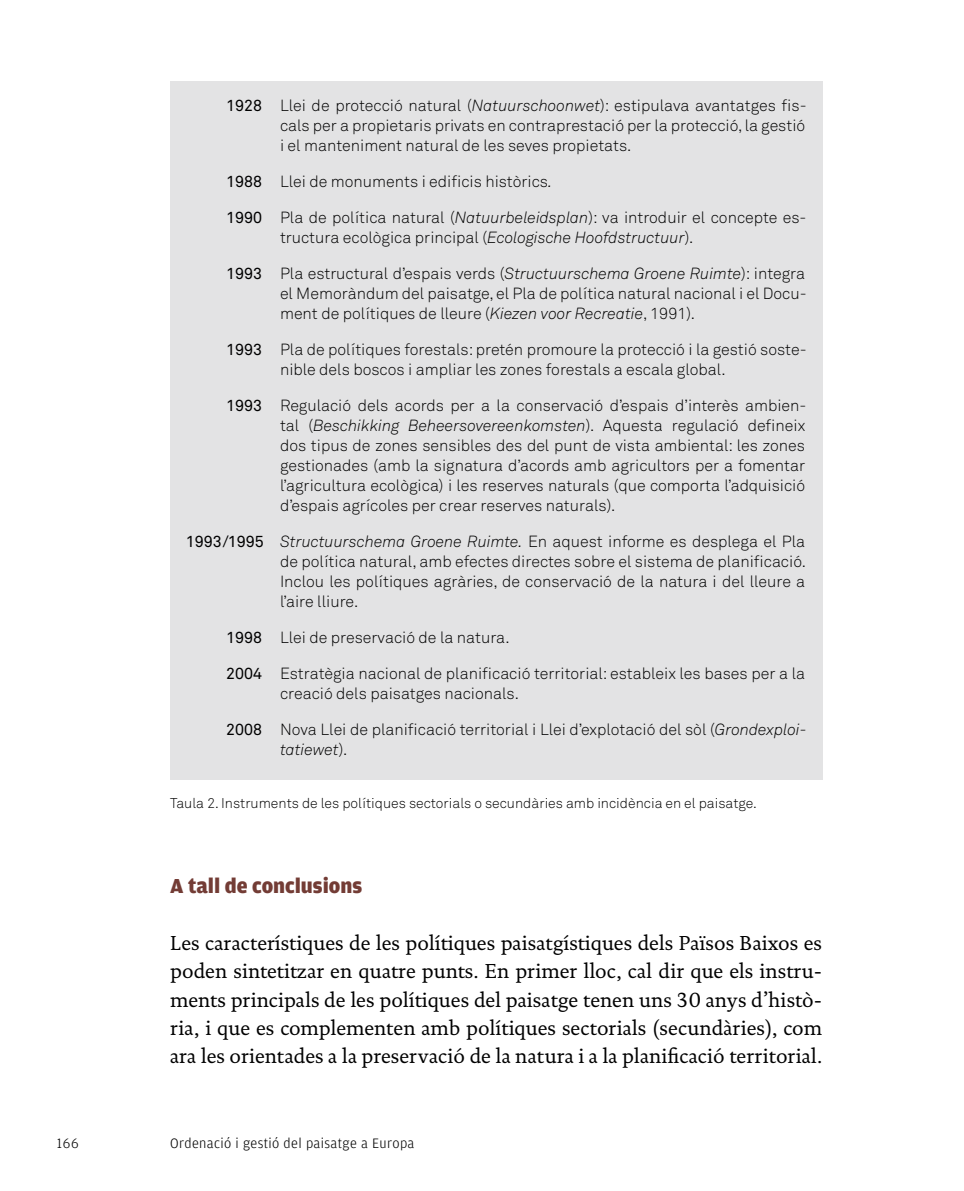
<style>
.page{position:relative;width:964px;height:1191px;background:#fff}
.page>*{position:absolute;margin:0;border:0;box-sizing:border-box;transform-origin:0 0}
.t1{font:900 21.6px "Amplitude";color:#733c35}
.t2{font:20.4px/28.4px "DTL Documenta T";letter-spacing:.005em;color:#000;text-align:justify}
.t3{font:300 16px/20px "Akkurat";color:#000;text-align:justify}
.t4{font:300 14.4px "Amplitude";letter-spacing:.025em;color:#000}
.t5{font:300 14px "Akkurat";color:#000}
.s1{font-weight:400}
.s2{font-style:italic}
</style>
<div class="page">
<div style="left:170px;top:81px;width:652px;height:699px;background:#e3e3e4"></div>
<p class="t3" style="left:280px;top:95px;width:528px;text-indent:-54px"><span class="s1">1928</span> Llei de protecció natural (<span class="s2">Natuurschoonwet</span>): estipulava avantatges fis&shy;cals per a propietaris privats en contraprestació per la protecció, la gestió i el manteniment natural de les seves propietats.</p>
<p class="t3" style="left:226px;top:171px;width:328px"><span class="s1">1988</span> Llei de monuments i edificis històrics<span class="s2">.</span></p>
<p class="t3" style="left:280px;top:207px;width:528px;text-indent:-54px"><span class="s1">1990</span> Pla de política natural (<span class="s2">Natuurbeleidsplan</span>): va introduir el concepte es&shy;tructura ecològica principal (<span class="s2">Ecologische Hoofdstructuur</span>).</p>
<p class="t3" style="left:280px;top:263px;width:528px;text-indent:-54px"><span class="s1">1993</span> Pla estructural d’espais verds (<span class="s2">Structuurschema Groene Ruimte</span>): integra el Memoràndum del paisatge, el Pla de política natural nacional i el Docu&shy;ment de polítiques de lleure (<span class="s2">Kiezen voor Recreatie</span>, 1991).</p>
<p class="t3" style="left:280px;top:339px;width:528px;text-indent:-54px"><span class="s1">1993</span> Pla de polítiques forestals: pretén promoure la protecció i la gestió soste&shy;nible dels boscos i ampliar les zones forestals a escala global.</p>
<p class="t3" style="left:280px;top:395px;width:528px;text-indent:-54px"><span class="s1">1993</span> Regulació dels acords per a la conservació d’espais d’interès ambien&shy;tal (<span class="s2">Beschikking Beheersovereenkomsten</span>). Aquesta regulació defineix dos tipus de zones sensibles des del punt de vista ambiental: les zones gestionades (amb la signatura d’acords amb agricultors per a fomentar l’agricultura ecològica) i les reserves naturals (que comporta l’adquisició d’espais agrícoles per crear reserves naturals).</p>
<p class="t3" style="left:280px;top:531px;width:527px;text-indent:-94px"><span class="s1">1993/1995</span> <span class="s2">Structuurschema Groene Ruimte.</span> En aquest informe es desplega el Pla de política natural, amb efectes directes sobre el sistema de planificació.<br>Inclou les polítiques agràries, de conservació de la natura i del lleure a l’aire lliure.</p>
<p class="t3" style="left:226px;top:627px;width:285px"><span class="s1">1998</span> Llei de preservació de la natura.</p>
<p class="t3" style="left:280px;top:663px;width:527px;text-indent:-54px"><span class="s1">2004</span> Estratègia nacional de planificació territorial: estableix les bases per a la creació dels paisatges nacionals.</p>
<p class="t3" style="left:280px;top:719px;width:528px;text-indent:-54px"><span class="s1">2008</span> Nova Llei de planificació territorial i Llei d’explotació del sòl (<span class="s2">Grondexploi&shy;tatiewet</span>).</p>
<p class="t5" style="left:170px;top:794px;width:588px">Taula 2. Instruments de les polítiques sectorials o secundàries amb incidència en el paisatge.</p>
<h1 class="t1" style="left:170px;top:874px;width:194px">A tall de conclusions</h1>
<p class="t2" style="left:170px;top:928px;width:654px">Les característiques de les polítiques paisatgístiques dels Països Baixos es poden sintetitzar en quatre punts. En primer lloc, cal dir que els instru&shy;ments principals de les polítiques del paisatge tenen uns 30 anys d’histò&shy;ria, i que es complementen amb polítiques sectorials (secundàries), com ara les orientades a la preservació de la natura i a la planificació territorial.</p>
<p class="t4" style="left:57px;top:1135px;width:24px">166</p>
<p class="t4" style="left:170px;top:1135px;width:246px">Ordenació i gestió del paisatge a Europa</p>
</div>
